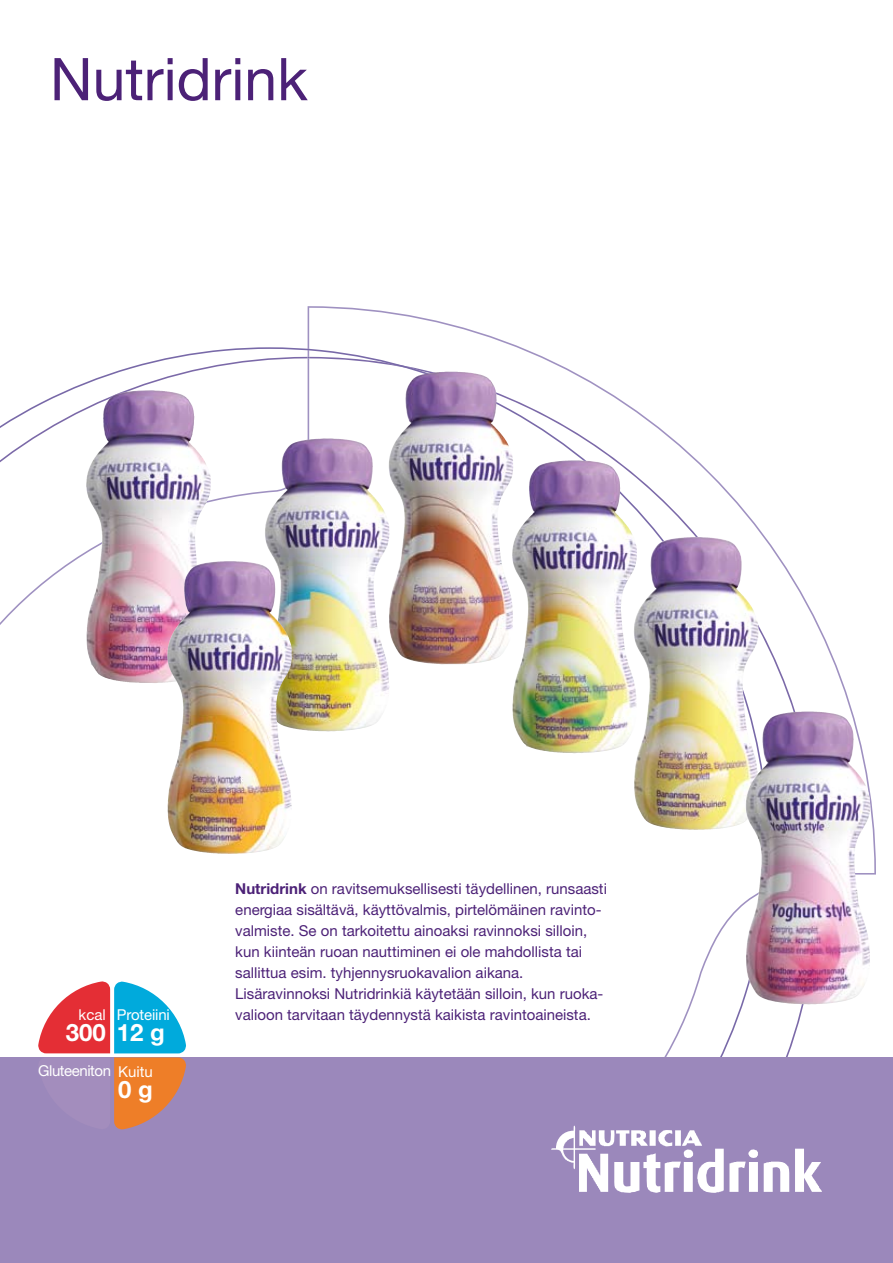
<style>
.page{position:relative;width:893px;height:1263px;background:#fff}
.page>*{position:absolute;margin:0;border:0;box-sizing:border-box;transform-origin:0 0}
.t1{font:58.95px "Helvetica Neue LT Std";color:#4c2177}
.t2{font:700 24px "Helvetica Neue LT Std";color:#fff}
.t3{font:15px/21px "Helvetica Neue LT Std";color:#4c2177}
.t4{font:15px "Helvetica Neue LT Std";letter-spacing:-.01em;color:#fff}
.t5{font:15px "Helvetica Neue LT Std";letter-spacing:-.03em;color:#fff}
.s1{font-weight:700}
</style>
<div class="page">
<svg style="left:308px;top:306px;width:568px;height:570px"></svg>
<img style="left:0;top:357px;width:820px;height:700px">
<div style="left:0;top:1057px;width:893px;height:206px;background:#9b88bb"></div>
<img style="left:551px;top:1125px;width:151px;height:44px">
<img style="left:637px;top:537px;width:61px;height:78px">
<img style="left:389px;top:372px;width:58px;height:105px">
<img style="left:86px;top:390px;width:66px;height:119px">
<img style="left:515px;top:460px;width:64px;height:79px">
<img style="left:265px;top:438px;width:62px;height:102px">
<img style="left:747px;top:711px;width:64px;height:82px">
<img style="left:172px;top:561px;width:60px;height:74px">
<svg style="left:38px;top:981px;width:148px;height:149px"></svg>
<h1 class="t1" style="left:50px;top:44px;width:259px">Nutridrink</h1>
<p class="t4" style="left:79px;top:1005px;width:29px">kcal</p>
<h2 class="t2" style="left:66px;top:1017px;width:42px">300</h2>
<p class="t5" style="left:38px;top:1062px;width:74px">Gluteeniton</p>
<p class="t4" style="left:117px;top:1006px;width:54px">Proteiini</p>
<h2 class="t2" style="left:117px;top:1018px;width:50px">12 g</h2>
<p class="t4" style="left:118px;top:1063px;width:36px">Kuitu</p>
<h2 class="t2" style="left:118px;top:1074px;width:36px">0 g</h2>
<p class="t3" style="left:235px;top:878px;width:373px"><span class="s1">Nutridrink</span> on ravitsemuksellisesti täydellinen, runsaasti energiaa sisältävä, käyttövalmis, pirtelömäinen ravinto&shy;valmiste. Se on tarkoitettu ainoaksi ravinnoksi silloin, kun kiinteän ruoan nauttiminen ei ole mahdollista tai sallittua esim. tyhjennysruokavalion aikana.<br>Lisäravinnoksi Nutridrinkiä käytetään silloin, kun ruoka&shy;valioon tarvitaan täydennystä kaikista ravintoaineista.</p>
</div>
